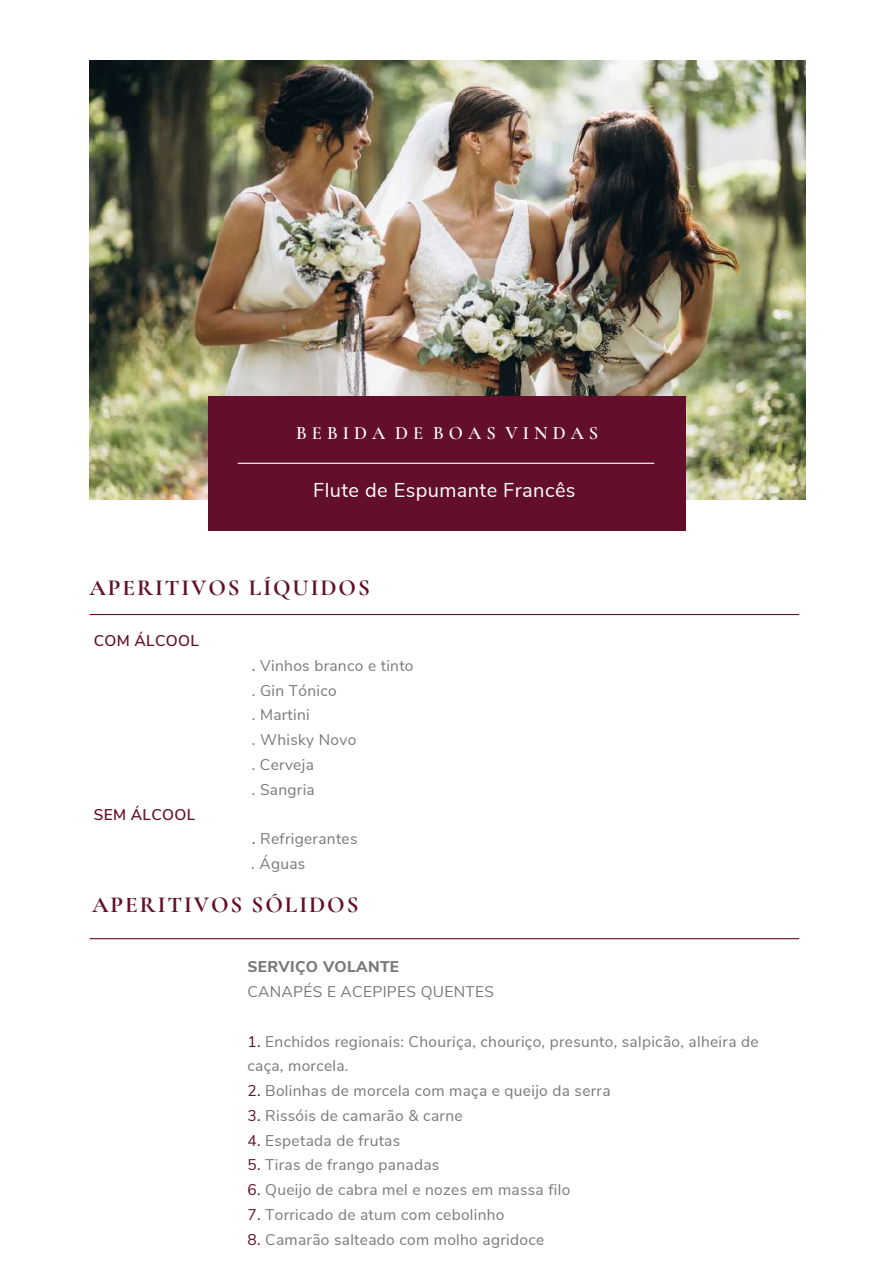
<style>
.page{position:relative;width:894px;height:1264px;background:#fff}
.page>*{position:absolute;margin:0;border:0;box-sizing:border-box;transform-origin:0 0}
.t1{font:700 22.95px "Cormorant Garamond";letter-spacing:.085em;color:#630f2b}
.t2{font:19.95px "Nunito Sans";letter-spacing:.02em;color:#fff}
.t3{font:600 18.45px "Cormorant SC";letter-spacing:.275em;color:#fff}
.t4{font:15.45px/24.8px "Nunito Sans";letter-spacing:.02em;color:#7b7878}
.t5{font:600 15.45px "Nunito Sans";letter-spacing:.02em;color:#630f2b}
.t6{font:800 15.45px "Nunito Sans";letter-spacing:.02em;color:#7b7878}
.s1{font-weight:600}
.s2{color:#630f2b}
</style>
<div class="page">
<hr style="left:90px;top:614px;width:708px;height:1px;background:#630f2b">
<img style="left:89px;top:61px;width:715px;height:439px">
<div style="left:208px;top:396px;width:478px;height:134px;background:#630f2b"></div>
<hr style="left:238px;top:462px;width:415px;height:2px;background:#fff">
<hr style="left:90px;top:938px;width:708px;height:1px;background:#630f2b">
<p class="t3" style="left:296px;top:422px;width:303px">BEBIDA DE BOAS VINDAS</p>
<p class="t2" style="left:313px;top:477px;width:264px">Flute de Espumante Francês</p>
<h1 class="t1" style="left:89px;top:573px;width:282px">APERITIVOS LÍQUIDOS</h1>
<p class="t5" style="left:94px;top:630px;width:106px">COM ÁLCOOL</p>
<p class="t5" style="left:94px;top:804px;width:103px">SEM ÁLCOOL</p>
<p class="t4" style="left:252px;top:653px;width:163px"><span class="s1">.</span> Vinhos branco e tinto . Gin Tónico<br>. Martini<br>. Whisky Novo<br>. Cerveja<br>. Sangria</p>
<p class="t4" style="left:251px;top:826px;width:108px"><span class="s1">.</span> Refrigerantes . Águas</p>
<h1 class="t1" style="left:92px;top:890px;width:268px">APERITIVOS SÓLIDOS</h1>
<p class="t6" style="left:247px;top:956px;width:153px">SERVIÇO VOLANTE</p>
<p class="t4" style="left:247px;top:979px;width:248px">CANAPÉS E ACEPIPES QUENTES</p>
<p class="t4" style="left:247px;top:1029px;width:512px"><span class="s2">1.</span> Enchidos regionais: Chouriça, chouriço, presunto, salpicão, alheira de caça, morcela.</p>
<p class="t4" style="left:247px;top:1078px;width:364px"><span class="s2">2.</span> Bolinhas de morcela com maça e queijo da serra</p>
<p class="t4" style="left:247px;top:1103px;width:216px"><span class="s2">3.</span> Rissóis de camarão &amp; carne</p>
<p class="t4" style="left:247px;top:1128px;width:154px"><span class="s2">4.</span> Espetada de frutas</p>
<p class="t4" style="left:247px;top:1152px;width:193px"><span class="s2">5.</span> Tiras de frango panadas</p>
<p class="t4" style="left:247px;top:1177px;width:324px"><span class="s2">6.</span> Queijo de cabra mel e nozes em massa filo</p>
<p class="t4" style="left:247px;top:1202px;width:258px"><span class="s2">7.</span> Torricado de atum com cebolinho</p>
<p class="t4" style="left:247px;top:1227px;width:298px"><span class="s2">8.</span> Camarão salteado com molho agridoce</p>
</div>
